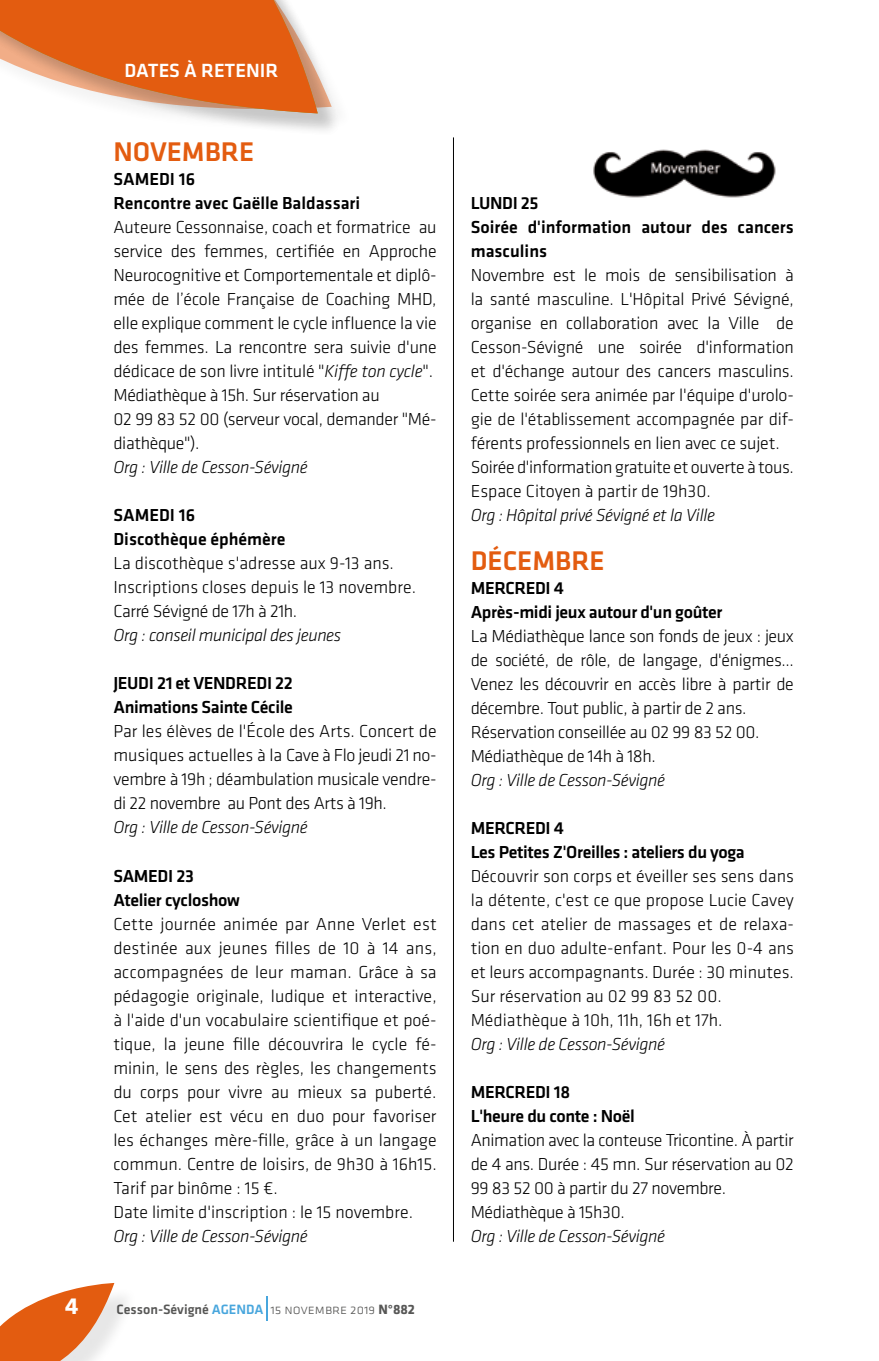
<style>
.page{position:relative;width:879px;height:1361px;background:#fff}
.page>*{position:absolute;margin:0;border:0;box-sizing:border-box;transform-origin:0 0}
.t1{font:500 28px "Klavika";color:#e35c10}
.t2{font:700 24px "Klavika";color:#fff}
.t3{font:500 19.8px "Klavika";color:#fff}
.t4{font:300 18px/24px "Klavika";letter-spacing:-.01em;color:#000}
.t5{font:italic 300 18px "Klavika";letter-spacing:-.02em;color:#000}
.t6{font:500 18px/24px "Klavika";letter-spacing:-.02em;color:#000}
.t7{font:500 18px/24px "Klavika";color:#000}
.t8{font:500 14px "Klavika";color:#575756}
.s1{font-style:italic}
.s2{color:#48a6dd}
.s3{font-family:"Klavika Light Caps SC";font-weight:400}
.s4{font-weight:700}
</style>
<div class="page">
<div style="left:0;top:0;width:341px;height:138px;background:#000;opacity:.1"></div>
<svg style="left:0;top:0;width:332px;height:123px"></svg>
<svg style="left:266px;top:1296px;width:1px;height:24px"></svg>
<div style="left:0;top:1286px;width:138px;height:75px;background:#000;opacity:.1"></div>
<svg style="left:0;top:1283px;width:114px;height:78px"></svg>
<hr style="left:453px;top:137px;width:1px;height:1104px;background:#000">
<img style="left:593px;top:149px;width:183px;height:49px">
<p class="t3" style="left:125px;top:57px;width:155px">DATES À RETENIR</p>
<h1 class="t1" style="left:113px;top:133px;width:142px">NOVEMBRE</h1>
<p class="t7" style="left:113px;top:167px;width:248px">SAMEDI 16<br>Rencontre avec Gaëlle Baldassari</p>
<p class="t4" style="left:113px;top:215px;width:325px">Auteure Cessonnaise, coach et formatrice au service des femmes, certifiée en Approche Neurocognitive et Comportementale et diplô&shy;mée de l’école Française de Coaching MHD, elle explique comment le cycle influence la vie des femmes. La rencontre sera suivie d'une dédicace de son livre intitulé "<span class="s1">Kiffe ton cycle</span>".<br>Médiathèque à 15h. Sur réservation au<br>02 99 83 52 00 (serveur vocal, demander "Mé&shy;diathèque").</p>
<p class="t5" style="left:113px;top:456px;width:196px">Org : Ville de Cesson-Sévigné</p>
<p class="t7" style="left:113px;top:503px;width:174px">SAMEDI 16<br>Discothèque éphémère</p>
<p class="t4" style="left:113px;top:551px;width:304px">La discothèque s'adresse aux 9-13 ans.<br>Inscriptions closes depuis le 13 novembre.<br>Carré Sévigné de 17h à 21h.</p>
<p class="t5" style="left:113px;top:624px;width:229px">Org : conseil municipal des jeunes</p>
<p class="t6" style="left:113px;top:671px;width:181px">JEUDI 21 et VENDREDI 22<br>Animations Sainte Cécile</p>
<p class="t4" style="left:113px;top:719px;width:325px;text-align:justify">Par les élèves de l'École des Arts. Concert de musiques actuelles à la Cave à Flo jeudi 21 no&shy;vembre à 19h ; déambulation musicale vendre&shy;di 22 novembre au Pont des Arts à 19h.</p>
<p class="t5" style="left:113px;top:816px;width:196px">Org : Ville de Cesson-Sévigné</p>
<p class="t6" style="left:113px;top:863px;width:128px">SAMEDI 23<br>Atelier cycloshow</p>
<p class="t4" style="left:113px;top:911px;width:325px">Cette journée animée par Anne Verlet est destinée aux jeunes filles de 10 à 14 ans, accompagnées de leur maman. Grâce à sa pédagogie originale, ludique et interactive, à l'aide d'un vocabulaire scientifique et poé&shy;tique, la jeune fille découvrira le cycle fé&shy;minin, le sens des règles, les changements du corps pour vivre au mieux sa puberté.<br>Cet atelier est vécu en duo pour favoriser les échanges mère-fille, grâce à un langage commun. Centre de loisirs, de 9h30 à 16h15.<br>Tarif par binôme : 15 €.<br>Date limite d'inscription : le 15 novembre.</p>
<p class="t5" style="left:113px;top:1224px;width:196px">Org : Ville de Cesson-Sévigné</p>
<h2 class="t2" style="left:65px;top:1288px;width:15px">4</h2>
<p class="t8" style="left:117px;top:1299px;width:300px">Cesson-Sévigné <span class="s2">AGENDA</span> <span class="s3">15 novembre 2019</span> <span class="s4">N°882</span></p>
<p class="t7" style="left:471px;top:191px;width:325px">LUNDI 25<br>Soirée d'information autour des cancers masculins</p>
<p class="t4" style="left:471px;top:263px;width:325px">Novembre est le mois de sensibilisation à la santé masculine. L'Hôpital Privé Sévigné, organise en collaboration avec la Ville de Cesson-Sévigné une soirée d'information et d'échange autour des cancers masculins.<br>Cette soirée sera animée par l'équipe d'urolo&shy;gie de l'établissement accompagnée par dif&shy;férents professionnels en lien avec ce sujet.<br>Soirée d'information gratuite et ouverte à tous.<br>Espace Citoyen à partir de 19h30.</p>
<p class="t5" style="left:471px;top:504px;width:246px">Org : Hôpital privé Sévigné et la Ville</p>
<h1 class="t1" style="left:471px;top:541px;width:135px">DÉCEMBRE</h1>
<p class="t6" style="left:471px;top:575px;width:253px">MERCREDI 4<br>Après-midi jeux autour d'un goûter</p>
<p class="t4" style="left:471px;top:623px;width:325px">La Médiathèque lance son fonds de jeux : jeux de société, de rôle, de langage, d'énigmes...<br>Venez les découvrir en accès libre à partir de décembre. Tout public, à partir de 2 ans.<br>Réservation conseillée au 02 99 83 52 00.<br>Médiathèque de 14h à 18h.</p>
<p class="t5" style="left:471px;top:768px;width:196px">Org : Ville de Cesson-Sévigné</p>
<p class="t6" style="left:471px;top:815px;width:275px">MERCREDI 4<br>Les Petites Z'Oreilles : ateliers du yoga</p>
<p class="t4" style="left:471px;top:863px;width:325px">Découvrir son corps et éveiller ses sens dans la détente, c'est ce que propose Lucie Cavey dans cet atelier de massages et de relaxa&shy;tion en duo adulte-enfant. Pour les 0-4 ans et leurs accompagnants. Durée : 30 minutes.<br>Sur réservation au 02 99 83 52 00.<br>Médiathèque à 10h, 11h, 16h et 17h.</p>
<p class="t5" style="left:471px;top:1032px;width:196px">Org : Ville de Cesson-Sévigné</p>
<p class="t6" style="left:471px;top:1079px;width:166px">MERCREDI 18<br>L'heure du conte : Noël</p>
<p class="t4" style="left:471px;top:1127px;width:325px">Animation avec la conteuse Tricontine. À partir de 4 ans. Durée : 45 mn. Sur réservation au 02<br>99 83 52 00 à partir du 27 novembre.<br>Médiathèque à 15h30.</p>
<p class="t5" style="left:471px;top:1224px;width:196px">Org : Ville de Cesson-Sévigné</p>
</div>
